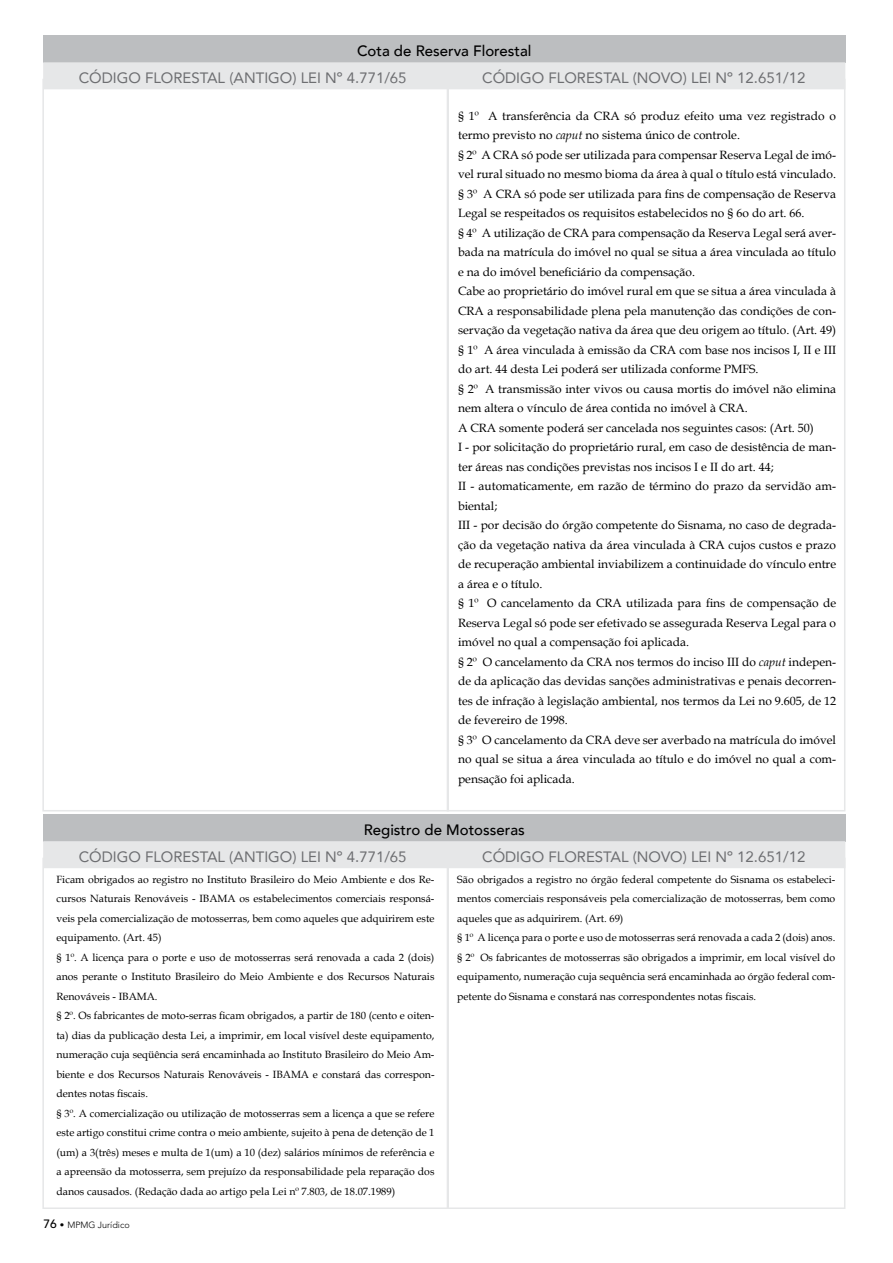
<style>
.page{position:relative;width:893px;height:1263px;background:#fff}
.page>*{position:absolute;margin:0;border:0;box-sizing:border-box;transform-origin:0 0}
.t1{font:15px/27px "Avenir";color:#6d6e71}
.t2{font:12px/19.5px "Book Antiqua";color:#000}
.t3{font:10.5px/19.5px "Book Antiqua";color:#000}
.t4{font:300 9px "Avenir LT Std";color:#000}
.s1{font-weight:500;color:#000}
.s2{font-style:italic}
.s3{font-weight:500;font-size:12px}
</style>
<div class="page">
<div style="left:43px;top:35px;width:802px;height:27px;background:#bcbec0"></div>
<div style="left:43px;top:62px;width:802px;height:27px;background:#e6e7e8"></div>
<div style="left:447px;top:858px;width:398px;height:351px;border:2px solid #e6e7e8"></div>
<div style="left:43px;top:814px;width:802px;height:27px;background:#bcbec0"></div>
<div style="left:43px;top:841px;width:802px;height:27px;background:#e6e7e8"></div>
<p class="t1" style="left:79px;top:37px;width:454px;text-indent:278px"><span class="s1">Cota de Reserva Florestal<br></span>CÓDIGO FLORESTAL (ANTIGO) LEI Nº 4.771/65</p>
<p class="t1" style="left:482px;top:64px;width:325px">CÓDIGO FLORESTAL (NOVO) LEI Nº 12.651/12</p>
<p class="t2" style="left:458px;top:105px;width:380px">§ 1º A transferência da CRA só produz efeito uma vez registrado o termo previsto no <span class="s2">caput</span> no sistema único de controle.<br>§ 2º A CRA só pode ser utilizada para compensar Reserva Legal de imó&shy;vel rural situado no mesmo bioma da área à qual o título está vinculado. § 3º A CRA só pode ser utilizada para fins de compensação de Reserva Legal se respeitados os requisitos estabelecidos no § 6o do art. 66.<br>§ 4º A utilização de CRA para compensação da Reserva Legal será aver&shy;bada na matrícula do imóvel no qual se situa a área vinculada ao título e na do imóvel beneficiário da compensação.<br>Cabe ao proprietário do imóvel rural em que se situa a área vinculada à CRA a responsabilidade plena pela manutenção das condições de con&shy;servação da vegetação nativa da área que deu origem ao título. (Art. 49) § 1º A área vinculada à emissão da CRA com base nos incisos I, II e III do art. 44 desta Lei poderá ser utilizada conforme PMFS.<br>§ 2º A transmissão inter vivos ou causa mortis do imóvel não elimina nem altera o vínculo de área contida no imóvel à CRA.<br>A CRA somente poderá ser cancelada nos seguintes casos: (Art. 50)<br>I - por solicitação do proprietário rural, em caso de desistência de man&shy;ter áreas nas condições previstas nos incisos I e II do art. 44;<br>II - automaticamente, em razão de término do prazo da servidão am&shy;biental;<br>III - por decisão do órgão competente do Sisnama, no caso de degrada&shy;ção da vegetação nativa da área vinculada à CRA cujos custos e prazo de recuperação ambiental inviabilizem a continuidade do vínculo entre a área e o título.<br>§ 1º O cancelamento da CRA utilizada para fins de compensação de Reserva Legal só pode ser efetivado se assegurada Reserva Legal para o imóvel no qual a compensação foi aplicada.<br>§ 2º O cancelamento da CRA nos termos do inciso III do <span class="s2">caput</span> indepen&shy;de da aplicação das devidas sanções administrativas e penais decorren&shy;tes de infração à legislação ambiental, nos termos da Lei no 9.605, de 12 de fevereiro de 1998.<br>§ 3º O cancelamento da CRA deve ser averbado na matrícula do imóvel no qual se situa a área vinculada ao título e do imóvel no qual a com&shy;pensação foi aplicada.</p>
<p class="t1" style="left:79px;top:816px;width:448px;text-indent:285px"><span class="s1">Registro de Motosseras<br></span>CÓDIGO FLORESTAL (ANTIGO) LEI Nº 4.771/65</p>
<p class="t1" style="left:482px;top:843px;width:325px">CÓDIGO FLORESTAL (NOVO) LEI Nº 12.651/12</p>
<p class="t3" style="left:56px;top:869px;width:380px">Ficam obrigados ao registro no Instituto Brasileiro do Meio Ambiente e dos Re&shy;cursos Naturais Renováveis - IBAMA os estabelecimentos comerciais responsá&shy;veis pela comercialização de motosserras, bem como aqueles que adquirirem este equipamento. (Art. 45)<br>§ 1º. A licença para o porte e uso de motosserras será renovada a cada 2 (dois) anos perante o Instituto Brasileiro do Meio Ambiente e dos Recursos Naturais Renováveis - IBAMA.<br>§ 2º. Os fabricantes de moto-serras ficam obrigados, a partir de 180 (cento e oiten&shy;ta) dias da publicação desta Lei, a imprimir, em local visível deste equipamento, numeração cuja seqüência será encaminhada ao Instituto Brasileiro do Meio Am&shy;biente e dos Recursos Naturais Renováveis - IBAMA e constará das correspon&shy;dentes notas fiscais.<br>§ 3º. A comercialização ou utilização de motosserras sem a licença a que se refere este artigo constitui crime contra o meio ambiente, sujeito à pena de detenção de 1 (um) a 3(três) meses e multa de 1(um) a 10 (dez) salários mínimos de referência e a apreensão da motosserra, sem prejuízo da responsabilidade pela reparação dos danos causados. (Redação dada ao artigo pela Lei nº 7.803, de 18.07.1989)</p>
<p class="t3" style="left:457px;top:869px;width:380px">São obrigados a registro no órgão federal competente do Sisnama os estabeleci&shy;mentos comerciais responsáveis pela comercialização de motosserras, bem como aqueles que as adquirirem. (Art. 69)<br>§ 1º A licença para o porte e uso de motosserras será renovada a cada 2 (dois) anos. § 2º Os fabricantes de motosserras são obrigados a imprimir, em local visível do equipamento, numeração cuja sequência será encaminhada ao órgão federal com&shy;petente do Sisnama e constará nas correspondentes notas fiscais.</p>
<p class="t4" style="left:43px;top:1219px;width:88px"><span class="s3">76</span> • MPMG Jurídico</p>
</div>
